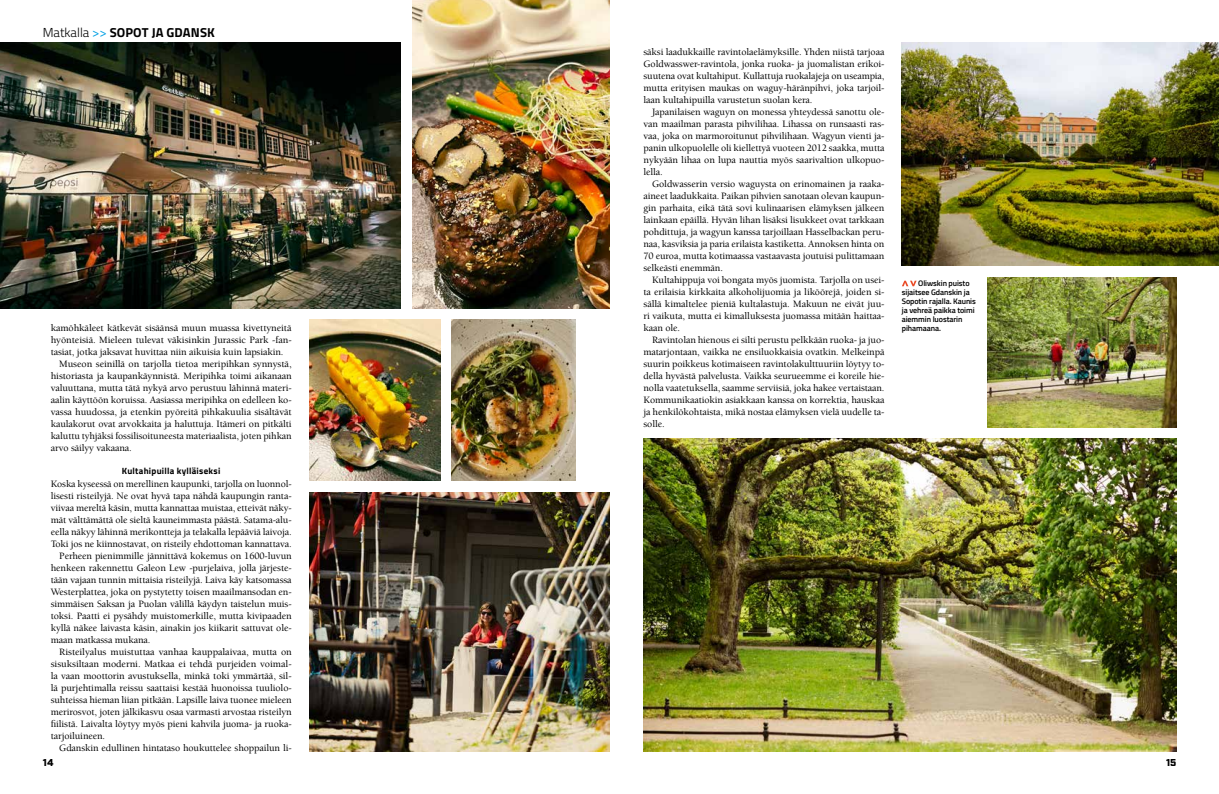
<style>
.page{position:relative;width:1219px;height:794px;background:#fff}
.page>*{position:absolute;margin:0;border:0;box-sizing:border-box;transform-origin:0 0}
.t1{font:700 13px "Titillium Web";letter-spacing:.01em;color:#000}
.t2{font:500 10px/12px "Berkeley Std";letter-spacing:-.01em;color:#000;text-align:justify}
.t3{font:900 10px "Industry";color:#000}
.t4{font:700 9px "Titillium Web";letter-spacing:.03em;color:#000}
.t5{font:600 8px/9px "Titillium Web";letter-spacing:-.01em;color:#000}
.s1{font-weight:300}
.s2{font-weight:400;color:#009fe3}
</style>
<div class="page">
<svg style="left:902px;top:281px;width:15px;height:5px"></svg>
<img style="left:0;top:43px;width:401px;height:265px">
<img style="left:412px;top:0;width:197px;height:308px">
<img style="left:309px;top:320px;width:131px;height:160px">
<img style="left:452px;top:320px;width:123px;height:160px">
<img style="left:309px;top:492px;width:300px;height:259px">
<img style="left:643px;top:439px;width:533px;height:312px">
<img style="left:902px;top:43px;width:317px;height:222px">
<img style="left:988px;top:277px;width:188px;height:150px">
<h1 class="t1" style="left:43px;top:23px;width:174px"><span class="s1">Matkalla</span> <span class="s2">&gt;&gt;</span> SOPOT JA GDANSK</h1>
<p class="t2" style="left:51px;top:322px;width:242px">kamöhkäleet kätkevät sisäänsä muun muassa kivettyneitä</p>
<p class="t2" style="left:51px;top:334px;width:242px">hyönteisiä. Mieleen tulevat väkisinkin Jurassic Park -fan-</p>
<p class="t2" style="left:51px;top:346px;width:234px">tasiat, jotka jaksavat huvittaa niin aikuisia kuin lapsiakin.</p>
<p class="t2" style="left:59px;top:358px;width:234px">Museon seinillä on tarjolla tietoa meripihkan synnystä,</p>
<p class="t2" style="left:51px;top:370px;width:243px">historiasta ja kaupankäynnistä. Meripihka toimi aikanaan</p>
<p class="t2" style="left:51px;top:382px;width:242px">valuuttana, mutta tätä nykyä arvo perustuu lähinnä materi-</p>
<p class="t2" style="left:51px;top:394px;width:242px">aalin käyttöön koruissa. Aasiassa meripihka on edelleen ko-</p>
<p class="t2" style="left:51px;top:406px;width:242px">vassa huudossa, ja etenkin pyöreitä pihkakuulia sisältävät</p>
<p class="t2" style="left:51px;top:418px;width:242px">kaulakorut ovat arvokkaita ja haluttuja. Itämeri on pitkälti</p>
<p class="t2" style="left:51px;top:430px;width:242px">kaluttu tyhjäksi fossilisoituneesta materiaalista, joten pihkan</p>
<p class="t2" style="left:51px;top:442px;width:83px">arvo säilyy vakaana.</p>
<p class="t4" style="left:122px;top:464px;width:100px">Kultahipuilla kylläiseksi</p>
<p class="t2" style="left:51px;top:478px;width:242px">Koska kyseessä on merellinen kaupunki, tarjolla on luonnol-</p>
<p class="t2" style="left:51px;top:490px;width:242px">lisesti risteilyjä. Ne ovat hyvä tapa nähdä kaupungin ranta-</p>
<p class="t2" style="left:51px;top:502px;width:242px">viivaa mereltä käsin, mutta kannattaa muistaa, etteivät näky-</p>
<p class="t2" style="left:51px;top:514px;width:242px">mät välttämättä ole sieltä kauneimmasta päästä. Satama-alu-</p>
<p class="t2" style="left:51px;top:526px;width:242px">eella näkyy lähinnä merikontteja ja telakalla lepääviä laivoja.</p>
<p class="t2" style="left:51px;top:538px;width:242px">Toki jos ne kiinnostavat, on risteily ehdottoman kannattava.</p>
<p class="t2" style="left:59px;top:550px;width:234px">Perheen pienimmille jännittävä kokemus on 1600-luvun</p>
<p class="t2" style="left:51px;top:562px;width:242px">henkeen rakennettu Galeon Lew -purjelaiva, jolla järjeste-</p>
<p class="t2" style="left:51px;top:574px;width:242px">tään vajaan tunnin mittaisia risteilyjä. Laiva käy katsomassa</p>
<p class="t2" style="left:51px;top:586px;width:242px">Westerplattea, joka on pystytetty toisen maailmansodan en-</p>
<p class="t2" style="left:51px;top:598px;width:242px">simmäisen Saksan ja Puolan välillä käydyn taistelun muis-</p>
<p class="t2" style="left:51px;top:610px;width:242px">toksi. Paatti ei pysähdy muistomerkille, mutta kivipaaden</p>
<p class="t2" style="left:51px;top:622px;width:242px">kyllä näkee laivasta käsin, ainakin jos kiikarit sattuvat ole-</p>
<p class="t2" style="left:51px;top:634px;width:101px">maan matkassa mukana.</p>
<p class="t2" style="left:59px;top:646px;width:234px">Risteilyalus muistuttaa vanhaa kauppalaivaa, mutta on</p>
<p class="t2" style="left:51px;top:658px;width:242px">sisuksiltaan moderni. Matkaa ei tehdä purjeiden voimal-</p>
<p class="t2" style="left:51px;top:670px;width:242px">la vaan moottorin avustuksella, minkä toki ymmärtää, sil-</p>
<p class="t2" style="left:51px;top:682px;width:243px">lä purjehtimalla reissu saattaisi kestää huonoissa tuuliolo-</p>
<p class="t2" style="left:51px;top:694px;width:242px">suhteissa hieman liian pitkään. Lapsille laiva tuonee mieleen</p>
<p class="t2" style="left:51px;top:706px;width:242px">merirosvot, joten jälkikasvu osaa varmasti arvostaa risteilyn</p>
<p class="t2" style="left:51px;top:718px;width:242px">fiilistä. Laivalta löytyy myös pieni kahvila juoma- ja ruoka-</p>
<p class="t2" style="left:51px;top:730px;width:56px">tarjoiluineen.</p>
<p class="t2" style="left:59px;top:742px;width:234px">Gdanskin edullinen hintataso houkuttelee shoppailun li-</p>
<p class="t2" style="left:643px;top:46px;width:242px">säksi laadukkaille ravintolaelämyksille. Yhden niistä tarjoaa Goldwasswer-ravintola, jonka ruoka- ja juomalistan erikoi&shy;suutena ovat kultahiput. Kullattuja ruokalajeja on useampia, mutta erityisen maukas on waguy-häränpihvi, joka tarjoil&shy;laan kultahipuilla varustetun suolan kera.</p>
<p class="t2" style="left:643px;top:106px;width:242px;text-indent:8px">Japanilaisen waguyn on monessa yhteydessä sanottu ole&shy;van maailman parasta pihvilihaa. Lihassa on runsaasti ras&shy;vaa, joka on marmoroitunut pihvilihaan. Wagyun vienti ja&shy;panin ulkopuolelle oli kiellettyä vuoteen 2012 saakka, mutta nykyään lihaa on lupa nauttia myös saarivaltion ulkopuo&shy;lella.</p>
<p class="t2" style="left:643px;top:178px;width:242px;text-indent:9px">Goldwasserin versio waguysta on erinomainen ja raaka&shy;aineet laadukkaita. Paikan pihvien sanotaan olevan kaupun&shy;gin parhaita, eikä tätä sovi kulinaarisen elämyksen jälkeen lainkaan epäillä. Hyvän lihan lisäksi lisukkeet ovat tarkkaan pohdittuja, ja wagyun kanssa tarjoillaan Hasselbackan peru&shy;naa, kasviksia ja paria erilaista kastiketta. Annoksen hinta on 70 euroa, mutta kotimaassa vastaavasta joutuisi pulittamaan selkeästi enemmän.</p>
<p class="t2" style="left:643px;top:274px;width:242px;text-indent:8px">Kultahippuja voi bongata myös juomista. Tarjolla on usei&shy;ta erilaisia kirkkaita alkoholijuomia ja liköörejä, joiden si&shy;sällä kimaltelee pieniä kultalastuja. Makuun ne eivät juu&shy;ri vaikuta, mutta ei kimalluksesta juomassa mitään haittaa&shy;kaan ole.</p>
<p class="t2" style="left:643px;top:334px;width:242px;text-indent:8px">Ravintolan hienous ei silti perustu pelkkään ruoka- ja juo&shy;matarjontaan, vaikka ne ensiluokkaisia ovatkin. Melkeinpä suurin poikkeus kotimaiseen ravintolakulttuuriin löytyy to&shy;della hyvästä palvelusta. Vaikka seurueemme ei koreile hie&shy;nolla vaatetuksella, saamme serviisiä, joka hakee vertaistaan.<br>Kommunikaatiokin asiakkaan kanssa on korrektia, hauskaa ja henkilökohtaista, mikä nostaa elämyksen vielä uudelle ta&shy;solle.</p>
<p class="t5" style="left:902px;top:278px;width:76px;text-indent:16px">Oliwskin puisto sijaitsee Gdanskin ja<br>Sopotin rajalla. Kaunis ja vehreä paikka toimi aiemmin luostarin pihamaana.</p>
<p class="t3" style="left:43px;top:756px;width:12px">14</p>
<p class="t3" style="left:1166px;top:756px;width:12px">15</p>
</div>
